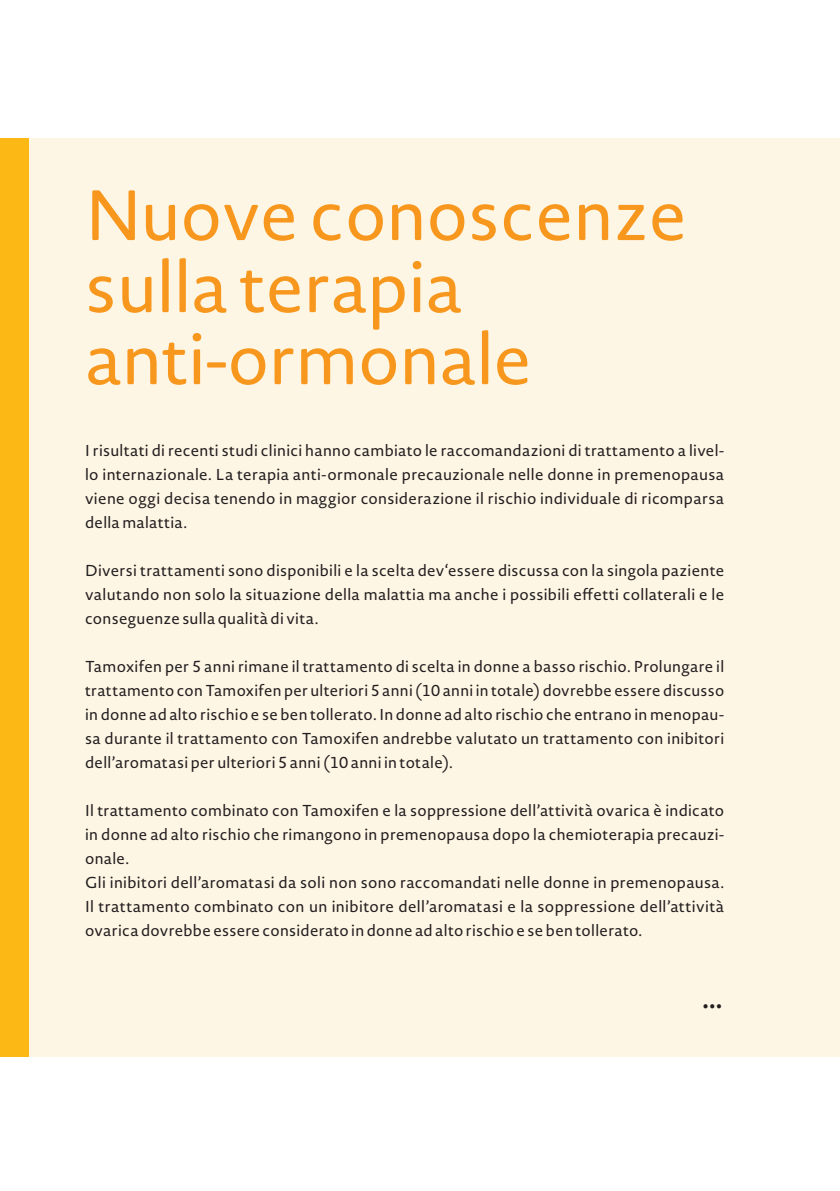
<style>
.page{position:relative;width:840px;height:1191px;background:#fff}
.page>*{position:absolute;margin:0;border:0;box-sizing:border-box;transform-origin:0 0}
.t1{font:70px/72px "Novel Sans Rd Pro";color:#f7971d}
.t2{font:300 40px "Novel Sans Rd Pro";color:#231f20}
.t3{font:15.6px/24px "Novel Sans Rd Pro";letter-spacing:.02em;color:#231f20;text-align:justify}
</style>
<div class="page">
<div style="left:0;top:138px;width:839px;height:918px;background:#fef6e5"></div>
<div style="left:0;top:138px;width:28px;height:918px;background:#fcb814"></div>
<h1 class="t1" style="left:85px;top:178px;width:603px">Nuove conoscenze sulla terapia anti-ormonale</h1>
<p class="t3" style="left:85px;top:438px;width:640px">I risultati di recenti studi clinici hanno cambiato le raccomandazioni di trattamento a livel&shy;lo internazionale. La terapia anti-ormonale precauzionale nelle donne in premenopausa viene oggi decisa tenendo in maggior considerazione il rischio individuale di ricomparsa della malattia.</p>
<p class="t3" style="left:85px;top:558px;width:640px">Diversi trattamenti sono disponibili e la scelta dev‘essere discussa con la singola paziente valutando non solo la situazione della malattia ma anche i possibili effetti collaterali e le conseguenze sulla qualità di vita.</p>
<p class="t3" style="left:85px;top:654px;width:640px">Tamoxifen per 5 anni rimane il trattamento di scelta in donne a basso rischio. Prolungare il trattamento con Tamoxifen per ulteriori 5 anni (10 anni in totale) dovrebbe essere discusso in donne ad alto rischio e se ben tollerato. In donne ad alto rischio che entrano in menopau&shy;sa durante il trattamento con Tamoxifen andrebbe valutato un trattamento con inibitori dell’aromatasi per ulteriori 5 anni (10 anni in totale).</p>
<p class="t3" style="left:85px;top:798px;width:640px;text-align:left">Il trattamento combinato con Tamoxifen e la soppressione dell’attività ovarica è indicato in donne ad alto rischio che rimangono in premenopausa dopo la chemioterapia precauzi&shy;onale.<br>Gli inibitori dell’aromatasi da soli non sono raccomandati nelle donne in premenopausa.<br>Il trattamento combinato con un inibitore dell’aromatasi e la soppressione dell’attività ovarica dovrebbe essere considerato in donne ad alto rischio e se ben tollerato.</p>
<h2 class="t2" style="left:700px;top:966px;width:24px">…</h2>
</div>
